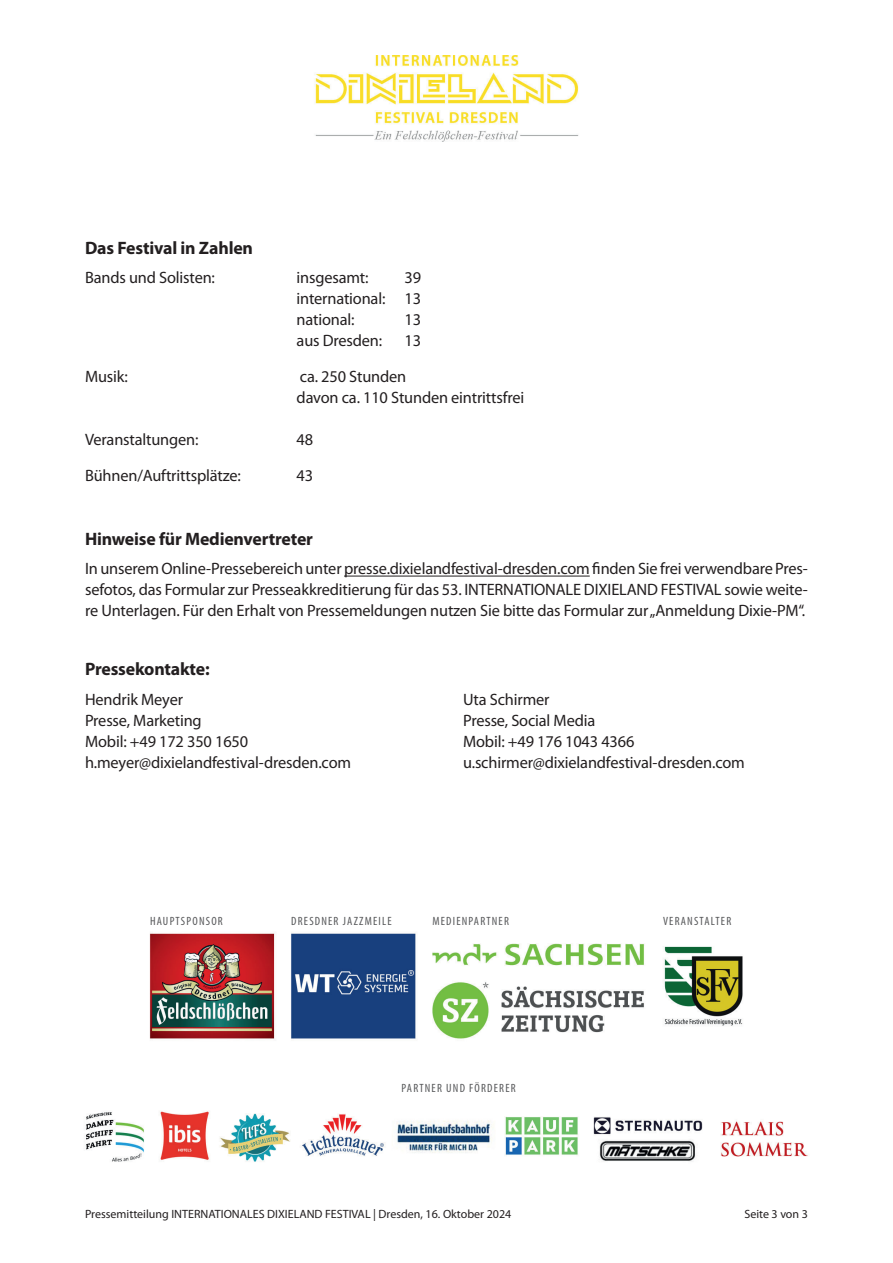
<style>
.page{position:relative;width:893px;height:1263px;background:#fff}
.page>*{position:absolute;margin:0;border:0;box-sizing:border-box;transform-origin:0 0}
.t1{font:700 18px "Myriad Pro";letter-spacing:-.01em;color:#231f20}
.t2{font:16.5px/21px "Myriad Pro";letter-spacing:-.01em;color:#231f20;text-align:justify}
.t3{font:12px "Myriad Pro";color:#231f20}
.t4{font:condensed 12px "Myriad Pro";letter-spacing:.1em;color:#57585a}
</style>
<div class="page">
<img style="left:315px;top:55px;width:264px;height:87px">
<img style="left:86px;top:932px;width:722px;height:230px">
<hr style="left:344px;top:576px;width:246px;height:1px;background:#231f20">
<p class="t1" style="left:85px;top:238px;width:170px">Das Festival in Zahlen</p>
<p class="t2" style="left:85px;top:268px;width:131px">Bands und Solisten:</p>
<p class="t2" style="left:297px;top:268px;width:73px">insgesamt:</p>
<p class="t2" style="left:297px;top:268px;width:126px;text-indent:108px">39 international: 13 national:</p>
<p class="t2" style="left:405px;top:310px;width:18px">13</p>
<p class="t2" style="left:297px;top:331px;width:87px">aus Dresden:</p>
<p class="t2" style="left:405px;top:331px;width:18px">13</p>
<p class="t2" style="left:85px;top:367px;width:44px">Musik:</p>
<p class="t2" style="left:297px;top:367px;width:229px">ca. 250 Stunden<br>davon ca. 110 Stunden eintrittsfrei</p>
<p class="t2" style="left:85px;top:430px;width:115px">Veranstaltungen:</p>
<p class="t2" style="left:297px;top:430px;width:18px">48</p>
<p class="t2" style="left:85px;top:466px;width:157px">Bühnen/Auftrittsplätze:</p>
<p class="t2" style="left:297px;top:466px;width:18px">43</p>
<p class="t1" style="left:85px;top:529px;width:230px">Hinweise für Medienvertreter</p>
<p class="t2" style="left:85px;top:559px;width:724px">In unserem Online-Pressebereich unter presse.dixielandfestival-dresden.com finden Sie frei verwendbare Pres&shy;sefotos, das Formular zur Presseakkreditierung für das 53. INTERNATIONALE DIXIELAND FESTIVAL sowie weite&shy;re Unterlagen. Für den Erhalt von Pressemeldungen nutzen Sie bitte das Formular zur „Anmeldung Dixie-PM“.</p>
<p class="t1" style="left:85px;top:659px;width:126px">Pressekontakte:</p>
<p class="t2" style="left:85px;top:689px;width:99px">Hendrik Meyer</p>
<p class="t2" style="left:463px;top:689px;width:88px">Uta Schirmer</p>
<p class="t2" style="left:85px;top:710px;width:118px">Presse, Marketing</p>
<p class="t2" style="left:463px;top:710px;width:134px">Presse, Social Media</p>
<p class="t2" style="left:85px;top:731px;width:165px">Mobil: +49 172 350 1650</p>
<p class="t2" style="left:463px;top:731px;width:173px">Mobil: +49 176 1043 4366</p>
<p class="t2" style="left:85px;top:752px;width:268px">h.meyer@dixielandfestival-dresden.com</p>
<p class="t2" style="left:463px;top:752px;width:283px">u.schirmer@dixielandfestival-dresden.com</p>
<p class="t4" style="left:150px;top:915px;width:74px">HAUPTSPONSOR</p>
<p class="t4" style="left:291px;top:915px;width:102px">DRESDNER JAZZMEILE</p>
<p class="t4" style="left:432px;top:915px;width:78px">MEDIENPARTNER</p>
<p class="t4" style="left:663px;top:915px;width:70px">VERANSTALTER</p>
<p class="t4" style="left:402px;top:1081px;width:116px">PARTNER UND FÖRDERER</p>
<p class="t3" style="left:85px;top:1208px;width:428px">Pressemitteilung INTERNATIONALES DIXIELAND FESTIVAL | Dresden, 16. Oktober 2024</p>
<p class="t3" style="left:744px;top:1208px;width:65px">Seite 3 von 3</p>
</div>
